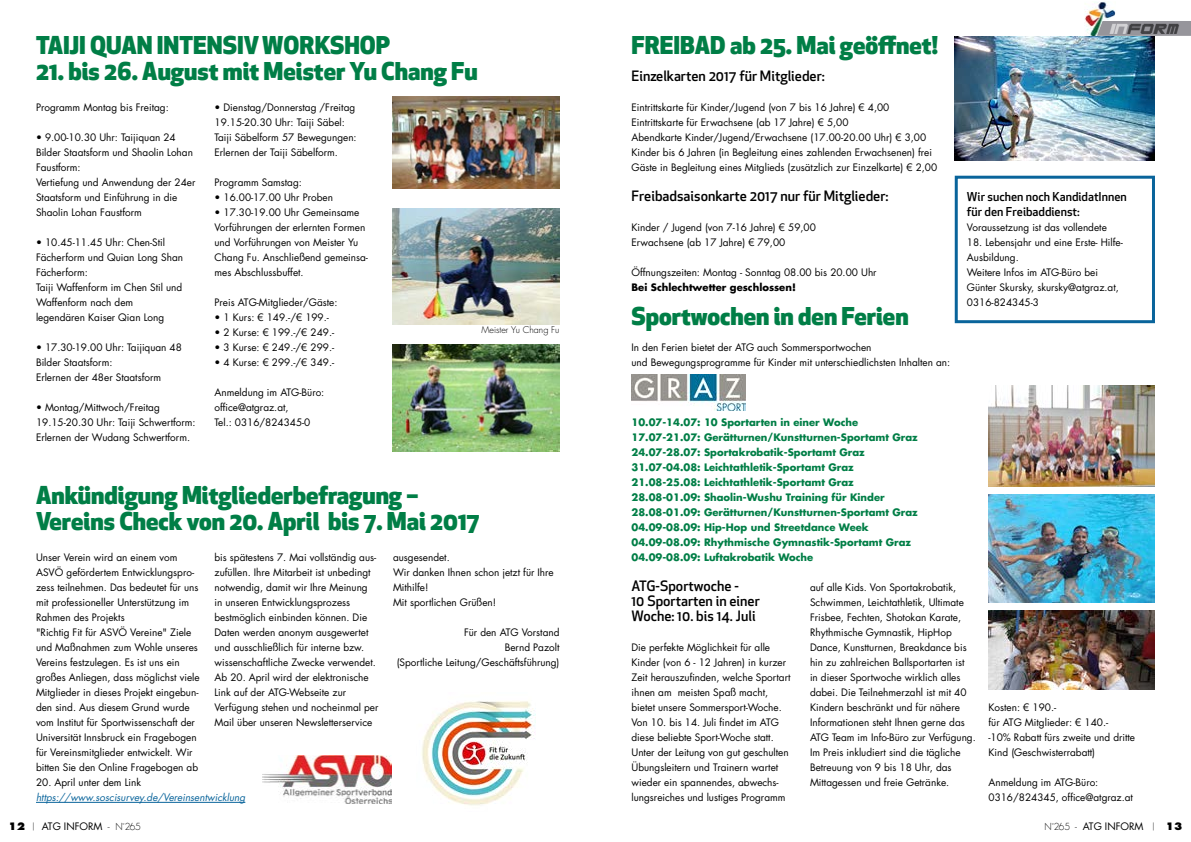
<style>
.page{position:relative;width:1191px;height:842px;background:#fff}
.page>*{position:absolute;margin:0;border:0;box-sizing:border-box;transform-origin:0 0}
.t1{font:800 24px/26px "Apex New";color:#007e46}
.t2{font:italic 16.6px "Clubland";color:#000}
.t3{font:500 14px/15px "Apex New";color:#000}
.t4{font:500 12px/15px "Apex New";color:#000}
.t5{font:10px/15px "Futura LT";color:#000}
.t6{font:700 10px/15px "Futura LT";color:#007e46}
.t7{font:italic 10px "Futura LT";color:#09649b}
.t8{font:700 10px "Futura LT";color:#000}
.t9{font:300 9px "Futura LT";color:#000}
.s1{font-weight:800}
.s2{font-family:"Geosans";font-weight:300}
.s3{color:#fff}
</style>
<div class="page">
<img style="left:1085px;top:2px;width:31px;height:34px">
<svg style="left:1097px;top:21px;width:94px;height:15px"></svg>
<img style="left:262px;top:755px;width:129px;height:48px">
<img style="left:393px;top:96px;width:166px;height:93px">
<img style="left:393px;top:345px;width:166px;height:106px">
<img style="left:954px;top:36px;width:201px;height:124px">
<div style="left:954px;top:176px;width:201px;height:147px;border:3px solid #09649b"></div>
<img style="left:988px;top:386px;width:167px;height:100px">
<img style="left:988px;top:611px;width:167px;height:79px">
<img style="left:988px;top:495px;width:167px;height:108px">
<img style="left:421px;top:701px;width:115px;height:105px">
<img style="left:393px;top:208px;width:166px;height:117px">
<img style="left:631px;top:375px;width:114px;height:36px">
<hr style="left:36px;top:802px;width:209px;height:1px;background:#09649b">
<h1 class="t1" style="left:36px;top:31px;width:356px">TAIJI QUAN INTENSIV WORKSHOP</h1>
<h1 class="t1" style="left:36px;top:57px;width:443px">21. bis 26. August mit Meister Yu Chang Fu</h1>
<p class="t5" style="left:36px;top:100px;width:134px">Programm Montag bis Freitag:</p>
<p class="t5" style="left:36px;top:130px;width:161px">• 9.00-10.30 Uhr: Taijiquan 24<br>Bilder Staatsform und Shaolin Lohan<br>Faustform:<br>Vertiefung und Anwendung der 24er<br>Staatsform und Einführung in die<br>Shaolin Lohan Faustform</p>
<p class="t5" style="left:36px;top:235px;width:149px">• 10.45-11.45 Uhr: Chen-Stil<br>Fächerform und Quian Long Shan<br>Fächerform:<br>Taiji Waffenform im Chen Stil und<br>Waffenform nach dem legendären Kaiser Qian Long</p>
<p class="t5" style="left:36px;top:340px;width:147px">• 17.30-19.00 Uhr: Taijiquan 48<br>Bilder Staatsform:<br>Erlernen der 48er Staatsform</p>
<p class="t5" style="left:36px;top:400px;width:161px">• Montag/Mittwoch/Freitag<br>19.15-20.30 Uhr: Taiji Schwertform:<br>Erlernen der Wudang Schwertform.</p>
<p class="t5" style="left:214px;top:100px;width:144px">• Dienstag/Donnerstag /Freitag<br>19.15-20.30 Uhr: Taiji Säbel:<br>Taiji Säbelform 57 Bewegungen:<br>Erlernen der Taiji Säbelform.</p>
<p class="t5" style="left:214px;top:175px;width:89px">Programm Samstag:</p>
<p class="t5" style="left:214px;top:190px;width:120px">• 16.00-17.00 Uhr Proben</p>
<p class="t5" style="left:214px;top:205px;width:155px">• 17.30-19.00 Uhr Gemeinsame<br>Vorführungen der erlernten Formen und Vorführungen von Meister Yu<br>Chang Fu. Anschließend gemeinsa&shy;mes Abschlussbuffet.</p>
<p class="t5" style="left:214px;top:295px;width:124px">Preis ATG-Mitglieder/Gäste:</p>
<p class="t5" style="left:214px;top:310px;width:116px">• 1 Kurs: € 149.-/€ 199.-</p>
<p class="t5" style="left:214px;top:325px;width:121px">• 2 Kurse: € 199.-/€ 249.-</p>
<p class="t5" style="left:214px;top:340px;width:121px">• 3 Kurse: € 249.-/€ 299.-</p>
<p class="t5" style="left:214px;top:355px;width:121px">• 4 Kurse: € 299.-/€ 349.-</p>
<p class="t5" style="left:214px;top:385px;width:111px">Anmeldung im ATG-Büro: office@atgraz.at,<br>Tel.: 0316/824345-0</p>
<p class="t9" style="left:481px;top:324px;width:80px">Meister Yu Chang Fu</p>
<h1 class="t1" style="left:36px;top:481px;width:445px">Ankündigung Mitgliederbefragung –<br>Vereins Check von 20. April bis 7. Mai 2017</h1>
<p class="t5" style="left:36px;top:550px;width:165px">Unser Verein wird an einem vom ASVÖ gefördertem Entwicklungspro&shy;zess teilnehmen. Das bedeutet für uns mit professioneller Unterstützung im Rahmen des Projekts<br>"Richtig Fit für ASVÖ Vereine" Ziele und Maßnahmen zum Wohle unseres Vereins festzulegen. Es ist uns ein großes Anliegen, dass möglichst viele Mitglieder in dieses Projekt eingebun&shy;den sind. Aus diesem Grund wurde vom Institut für Sportwissenschaft der Universität Innsbruck ein Fragebogen für Vereinsmitglieder entwickelt. Wir bitten Sie den Online Fragebogen ab</p>
<p class="t5" style="left:36px;top:775px;width:107px">20. April unter dem Link</p>
<p class="t5" style="left:214px;top:550px;width:165px">bis spätestens 7. Mai vollständig aus&shy;zufüllen. Ihre Mitarbeit ist unbedingt notwendig, damit wir Ihre Meinung<br>in unseren Entwicklungsprozess bestmöglich einbinden können. Die Daten werden anonym ausgewertet und ausschließlich für interne bzw. wissenschaftliche Zwecke verwendet.<br>Ab 20. April wird der elektronische Link auf der ATG-Webseite zur Verfügung stehen und nocheinmal per Mail über unseren Newsletterservice</p>
<p class="t5" style="left:393px;top:550px;width:162px">ausgesendet.<br>Wir danken Ihnen schon jetzt für Ihre<br>Mithilfe!<br>Mit sportlichen Grüßen!</p>
<p class="t5" style="left:397px;top:625px;width:164px;text-align:right">Für den ATG Vorstand<br>Bernd Pazolt<br>(Sportliche Leitung/Geschäftsführung)</p>
<p class="t7" style="left:36px;top:791px;width:211px">https://www.soscisurvey.de/Vereinsentwicklung</p>
<p class="t5" style="left:9px;top:818px;width:134px"><span class="s1">12</span> <span class="s2">|</span> ATG INFORM <span class="s2">- N°265</span></p>
<h1 class="t1" style="left:631px;top:31px;width:308px">FREIBAD ab 25. Mai geöffnet!</h1>
<h3 class="t3" style="left:631px;top:68px;width:195px">Einzelkarten 2017 für Mitglieder:</h3>
<p class="t5" style="left:631px;top:100px;width:307px">Eintrittskarte für Kinder/Jugend (von 7 bis 16 Jahre) € 4,00<br>Eintrittskarte für Erwachsene (ab 17 Jahre) € 5,00<br>Abendkarte Kinder/Jugend/Erwachsene (17.00-20.00 Uhr) € 3,00<br>Kinder bis 6 Jahren (in Begleitung eines zahlenden Erwachsenen) frei Gäste in Begleitung eines Mitglieds (zusätzlich zur Einzelkarte) € 2,00</p>
<h3 class="t3" style="left:631px;top:188px;width:258px">Freibadsaisonkarte 2017 nur für Mitglieder:</h3>
<p class="t5" style="left:631px;top:220px;width:186px">Kinder / Jugend (von 7-16 Jahre) € 59,00<br>Erwachsene (ab 17 Jahre) € 79,00</p>
<p class="t5" style="left:631px;top:265px;width:247px">Öffnungszeiten: Montag - Sonntag 08.00 bis 20.00 Uhr</p>
<p class="t8" style="left:631px;top:281px;width:166px">Bei Schlechtwetter geschlossen!</p>
<h1 class="t1" style="left:631px;top:303px;width:279px">Sportwochen in den Ferien</h1>
<p class="t5" style="left:631px;top:340px;width:320px">In den Ferien bietet der ATG auch Sommersportwochen<br>und Bewegungsprogramme für Kinder mit unterschiedlichsten Inhalten an:</p>
<h2 class="t2" style="left:1109px;top:19px;width:73px"><span class="s3">IN</span>FORM</h2>
<p class="t4" style="left:967px;top:189px;width:161px">Wir suchen noch KandidatInnen für den Freibaddienst:</p>
<p class="t5" style="left:967px;top:220px;width:141px">Voraussetzung ist das vollendete</p>
<p class="t5" style="left:967px;top:235px;width:157px">18. Lebensjahr und eine Erste- Hilfe-<br>Ausbildung.<br>Weitere Infos im ATG-Büro bei<br>Günter Skursky, skursky@atgraz.at,<br>0316-824345-3</p>
<p class="t6" style="left:631px;top:415px;width:288px">10.07-14.07: 10 Sportarten in einer Woche 17.07-21.07: Gerätturnen/Kunstturnen-Sportamt Graz 24.07-28.07: Sportakrobatik-Sportamt Graz 31.07-04.08: Leichtathletik-Sportamt Graz 21.08-25.08: Leichtathletik-Sportamt Graz 28.08-01.09: Shaolin-Wushu Training für Kinder 28.08-01.09: Gerätturnen/Kunstturnen-Sportamt Graz 04.09-08.09: Hip-Hop und Streetdance Week 04.09-08.09: Rhythmische Gymnastik-Sportamt Graz 04.09-08.09: Luftakrobatik Woche</p>
<h3 class="t3" style="left:631px;top:578px;width:130px">ATG-Sportwoche -<br>10 Sportarten in einer<br>Woche: 10. bis 14. Juli</h3>
<p class="t5" style="left:631px;top:640px;width:161px">Die perfekte Möglichkeit für alle Kinder (von 6 - 12 Jahren) in kurzer Zeit herauszufinden, welche Sportart ihnen am meisten Spaß macht, bietet unsere Sommersport-Woche.<br>Von 10. bis 14. Juli findet im ATG diese beliebte Sport-Woche statt.<br>Unter der Leitung von gut geschulten Übungsleitern und Trainern wartet wieder ein spannendes, abwechs&shy;lungsreiches und lustiges Programm</p>
<p class="t5" style="left:810px;top:580px;width:167px">auf alle Kids. Von Sportakrobatik, Schwimmen, Leichtathletik, Ultimate Frisbee, Fechten, Shotokan Karate, Rhythmische Gymnastik, HipHop Dance, Kunstturnen, Breakdance bis hin zu zahlreichen Ballsportarten ist<br>in dieser Sportwoche wirklich alles dabei. Die Teilnehmerzahl ist mit 40<br>Kindern beschränkt und für nähere Informationen steht Ihnen gerne das ATG Team im Info-Büro zur Verfügung.<br>Im Preis inkludiert sind die tägliche Betreuung von 9 bis 18 Uhr, das Mittagessen und freie Getränke.</p>
<p class="t5" style="left:988px;top:700px;width:148px">Kosten: € 190.-<br>für ATG Mitglieder: € 140.-<br>-10% Rabatt fürs zweite und dritte<br>Kind (Geschwisterrabatt)</p>
<p class="t5" style="left:988px;top:775px;width:146px">Anmeldung im ATG-Büro:<br>0316/824345, office@atgraz.at</p>
<p class="t5" style="left:1044px;top:818px;width:139px"><span class="s2">N°265 -</span> ATG INFORM <span class="s2">|</span> <span class="s1">13</span></p>
</div>
